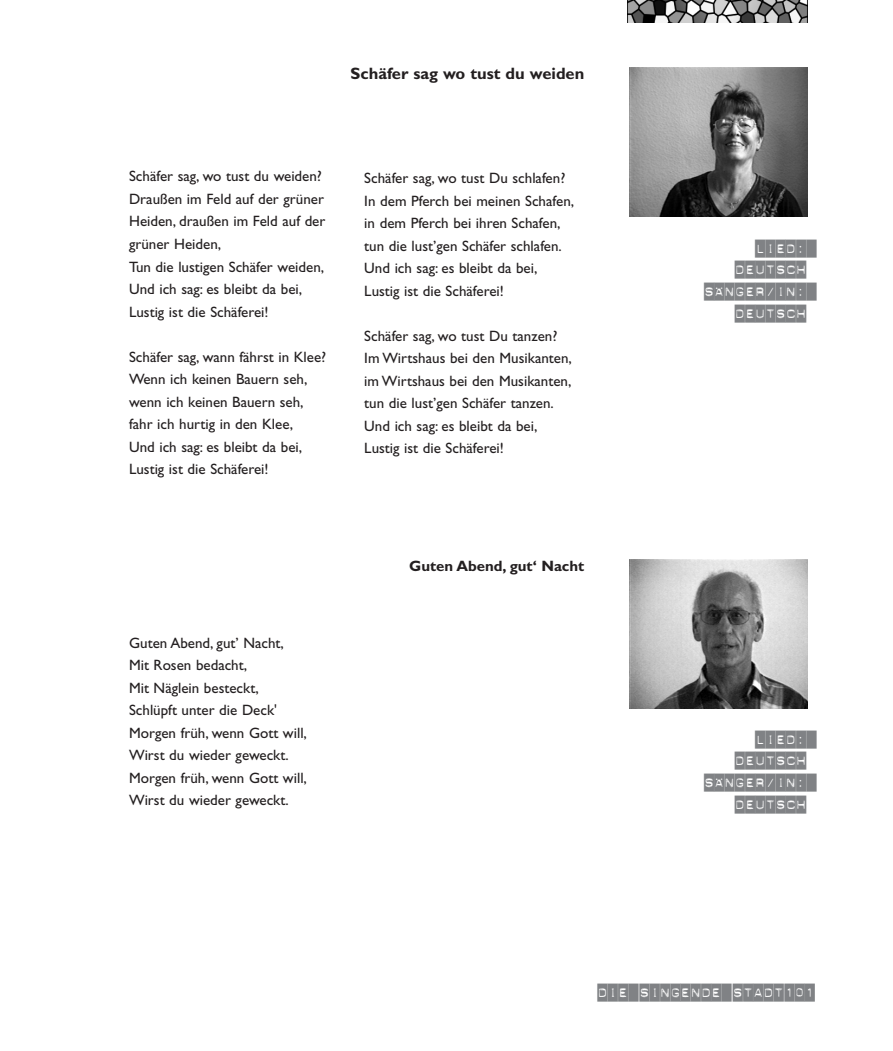
<style>
.page{position:relative;width:893px;height:1051px;background:#fff}
.page>*{position:absolute;margin:0;border:0;box-sizing:border-box;transform-origin:0 0}
.t1{font:18px/21.6px "Dynamoe";color:#808285;text-align:right}
.t2{font:700 16.5px "Gill Sans";color:#231f20}
.t3{font:15px/22.5px "Gill Sans";color:#231f20}
.t4{font:700 15px "Gill Sans";color:#231f20}
</style>
<div class="page">
<img style="left:629px;top:67px;width:179px;height:149px">
<img style="left:629px;top:559px;width:179px;height:148px">
<img style="left:628px;top:0;width:180px;height:23px">
<p class="t2" style="left:350px;top:67px;width:235px">Schäfer sag wo tust du weiden</p>
<p class="t3" style="left:129px;top:166px;width:198px">Schäfer sag, wo tust du weiden?<br>Draußen im Feld auf der grüner<br>Heiden, draußen im Feld auf der grüner Heiden,<br>Tun die lustigen Schäfer weiden,<br>Und ich sag: es bleibt da bei,<br>Lustig ist die Schäferei!</p>
<p class="t3" style="left:129px;top:346px;width:199px">Schäfer sag, wann fährst in Klee?<br>Wenn ich keinen Bauern seh, wenn ich keinen Bauern seh, fahr ich hurtig in den Klee,<br>Und ich sag: es bleibt da bei,<br>Lustig ist die Schäferei!</p>
<p class="t3" style="left:129px;top:632px;width:179px">Guten Abend, gut’ Nacht,<br>Mit Rosen bedacht,<br>Mit Näglein besteckt,<br>Schlüpft unter die Deck'<br>Morgen früh, wenn Gott will,<br>Wirst du wieder geweckt.<br>Morgen früh, wenn Gott will,<br>Wirst du wieder geweckt.</p>
<p class="t3" style="left:364px;top:168px;width:211px">Schäfer sag, wo tust Du schlafen?<br>In dem Pferch bei meinen Schafen, in dem Pferch bei ihren Schafen, tun die lust’gen Schäfer schlafen.<br>Und ich sag: es bleibt da bei,<br>Lustig ist die Schäferei!</p>
<p class="t3" style="left:364px;top:325px;width:209px">Schäfer sag, wo tust Du tanzen?<br>Im Wirtshaus bei den Musikanten, im Wirtshaus bei den Musikanten, tun die lust’gen Schäfer tanzen.<br>Und ich sag: es bleibt da bei,<br>Lustig ist die Schäferei!</p>
<p class="t4" style="left:409px;top:560px;width:177px">Guten Abend, gut‘ Nacht</p>
<p class="t1" style="left:704px;top:237px;width:104px">LIED:<br>DEUTSCH<br>SÄNGER/IN:<br>DEUTSCH</p>
<p class="t1" style="left:704px;top:727px;width:104px">LIED:<br>DEUTSCH<br>SÄNGER/IN:<br>DEUTSCH</p>
<p class="t1" style="left:598px;top:980px;width:219px">DIE SINGENDE STADT101</p>
</div>
